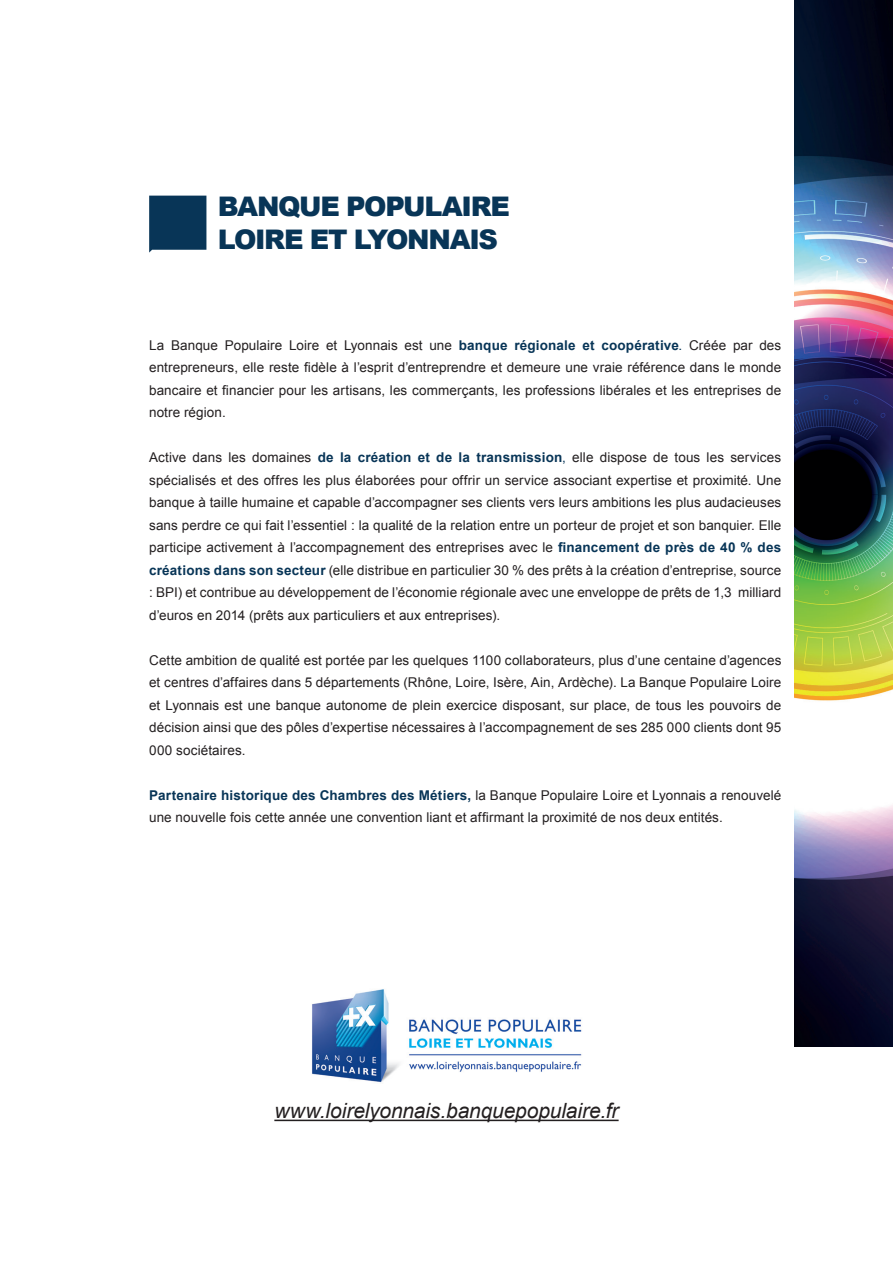
<style>
.page{position:relative;width:893px;height:1263px;background:#fff}
.page>*{position:absolute;margin:0;border:0;box-sizing:border-box;transform-origin:0 0}
.t1{font:900 27px/33px "Arial";letter-spacing:-.05em;color:#083557}
.t2{font:italic 21px "Arial";letter-spacing:-.005em;color:#231f20}
.t3{font:13.5px/22.5px "Arial";letter-spacing:.005em;color:#231f20;text-align:justify}
.s1{font-weight:700;color:#083557}
.s2{color:#083557}
</style>
<div class="page">
<img style="left:794px;top:0;width:99px;height:1046px">
<svg style="left:149px;top:196px;width:57px;height:57px;background:#164060"></svg>
<img style="left:312px;top:989px;width:270px;height:94px">
<hr style="left:274px;top:1119px;width:345px;height:2px;background:#231f20">
<h1 class="t1" style="left:218px;top:189px;width:294px">BANQUE POPULAIRE<br>LOIRE ET LYONNAIS</h1>
<p class="t3" style="left:149px;top:334px;width:634px">La Banque Populaire Loire et Lyonnais est une <span class="s1">banque régionale et coopérative</span><span class="s2">.</span> Créée par des entrepreneurs, elle reste fidèle à l’esprit d’entreprendre et demeure une vraie référence dans le monde bancaire et financier pour les artisans, les commerçants, les professions libérales et les entreprises de notre région.</p>
<p class="t3" style="left:149px;top:446px;width:634px">Active dans les domaines <span class="s1">de la création et de la transmission</span><span class="s2">,</span> elle dispose de tous les services spécialisés et des offres les plus élaborées pour offrir un service associant expertise et proximité. Une banque à taille humaine et capable d’accompagner ses clients vers leurs ambitions les plus audacieuses sans perdre ce qui fait l’essentiel : la qualité de la relation entre un porteur de projet et son banquier. Elle participe activement à l’accompagnement des entreprises avec le <span class="s1">financement de près de 40 % des créations dans son secteur</span> (elle distribue en particulier 30 % des prêts à la création d’entreprise, source : BPI) et contribue au développement de l’économie régionale avec une enveloppe de prêts de 1,3 milliard d’euros en 2014 (prêts aux particuliers et aux entreprises).</p>
<p class="t3" style="left:149px;top:649px;width:634px">Cette ambition de qualité est portée par les quelques 1100 collaborateurs, plus d’une centaine d’agences et centres d’affaires dans 5 départements (Rhône, Loire, Isère, Ain, Ardèche). La Banque Populaire Loire et Lyonnais est une banque autonome de plein exercice disposant, sur place, de tous les pouvoirs de décision ainsi que des pôles d’expertise nécessaires à l’accompagnement de ses 285 000 clients dont 95<br>000 sociétaires.</p>
<p class="t3" style="left:149px;top:784px;width:634px"><span class="s1">Partenaire historique des Chambres des Métiers,</span> la Banque Populaire Loire et Lyonnais a renouvelé une nouvelle fois cette année une convention liant et affirmant la proximité de nos deux entités.</p>
<h2 class="t2" style="left:274px;top:1097px;width:346px">www.loirelyonnais.banquepopulaire.fr</h2>
</div>
